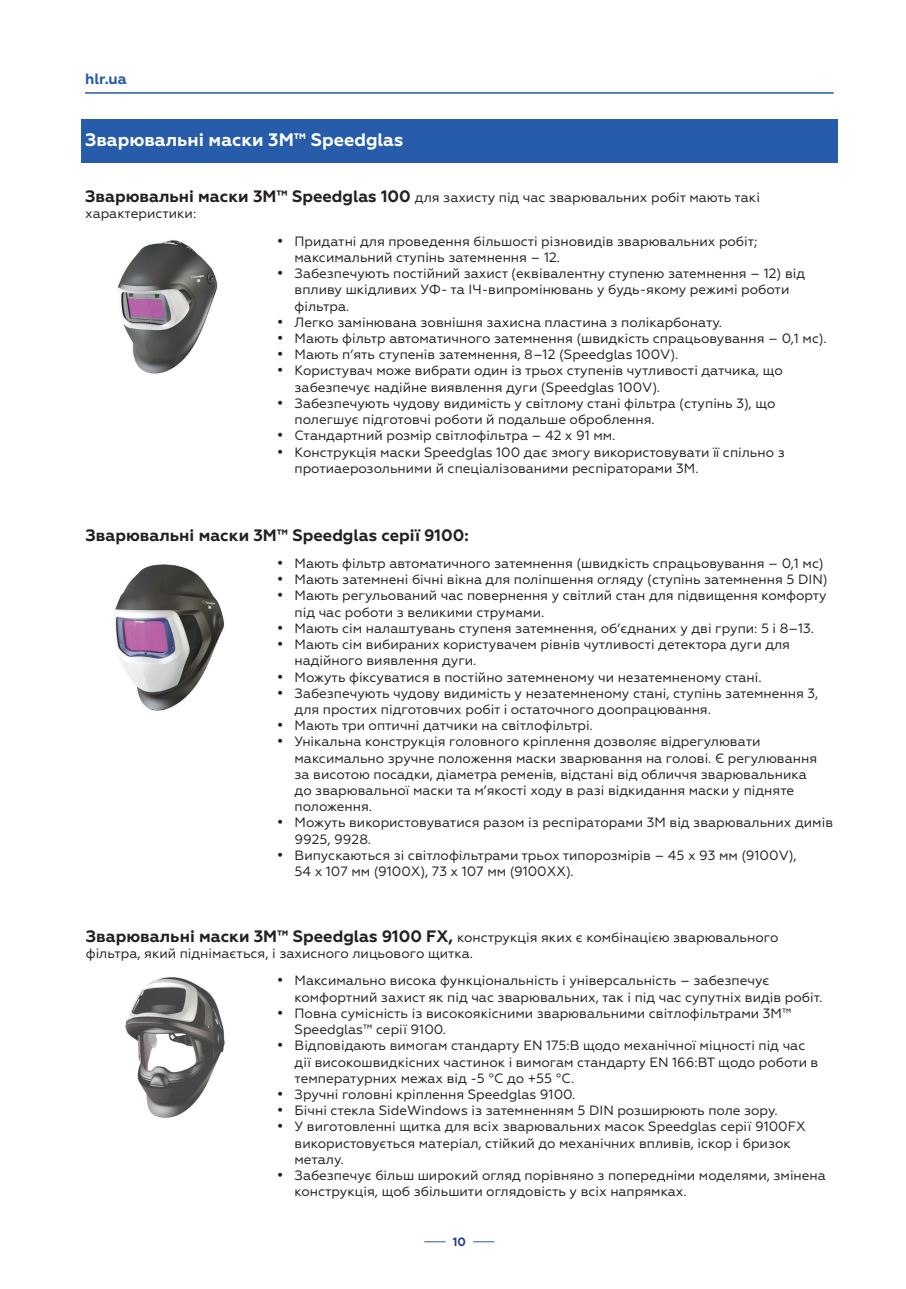
<style>
.page{position:relative;width:906px;height:1289px;background:#fff}
.page>*{position:absolute;margin:0;border:0;box-sizing:border-box;transform-origin:0 0}
.t1{font:700 18px "Geometria";color:#fff}
.t2{font:700 16.5px "Geometria";color:#231f20}
.t3{font:700 15px "Geometria";color:#275caa}
.t4{font:13.5px/16.2px "Geometria";color:#231f20}
.t5{font:700 12px "Geometria";color:#253f8e}
.s1{font-weight:700;font-size:16.5px}
.s2{font-weight:700}
</style>
<div class="page">
<div style="left:81px;top:119px;width:756px;height:44px;background:#275caa"></div>
<img style="left:118px;top:240px;width:100px;height:134px">
<img style="left:114px;top:564px;width:111px;height:147px">
<img style="left:125px;top:977px;width:100px;height:141px">
<svg style="left:424px;top:1241px;width:21px;height:1px"></svg>
<svg style="left:473px;top:1241px;width:21px;height:1px"></svg>
<hr style="left:85px;top:92px;width:748px;height:2px;background:#275caa">
<p class="t3" style="left:85px;top:69px;width:43px">hlr.ua</p>
<h1 class="t1" style="left:85px;top:129px;width:320px">Зварювальні маски 3M™ Speedglas</h1>
<p class="t4" style="left:85px;top:189px;width:676px"><span class="s1">Зварювальні маски 3M™ Speedglas 100</span> для захисту під час зварювальних робіт мають такі характеристики:</p>
<p class="t4" style="left:294px;top:233px;width:464px;text-indent:-17px"><span class="s2">•</span> Придатні для проведення більшості різновидів зварювальних робіт; максимальний ступінь затемнення – 12.</p>
<p class="t4" style="left:294px;top:265px;width:512px;text-indent:-17px"><span class="s2">•</span> Забезпечують постійний захист (еквівалентну ступеню затемнення – 12) від впливу шкідливих УФ- та ІЧ-випромінювань у будь-якому режимі роботи фільтра.</p>
<p class="t4" style="left:277px;top:314px;width:446px"><span class="s2">•</span> Легко замінювана зовнішня захисна пластина з полікарбонату.</p>
<p class="t4" style="left:277px;top:330px;width:550px"><span class="s2">•</span> Мають фільтр автоматичного затемнення (швидкість спрацьовування – 0,1 мс).</p>
<p class="t4" style="left:277px;top:346px;width:402px"><span class="s2">•</span> Мають п’ять ступенів затемнення, 8–12 (Speedglas 100V).</p>
<p class="t4" style="left:294px;top:363px;width:490px;text-indent:-17px"><span class="s2">•</span> Користувач може вибрати один із трьох ступенів чутливості датчика, що забезпечує надійне виявлення дуги (Speedglas 100V).</p>
<p class="t4" style="left:294px;top:395px;width:482px;text-indent:-17px"><span class="s2">•</span> Забезпечують чудову видимість у світлому стані фільтра (ступінь 3), що полегшує підготовчі роботи й подальше оброблення.</p>
<p class="t4" style="left:277px;top:427px;width:339px"><span class="s2">•</span> Стандартний розмір світлофільтра – 42 х 91 мм.</p>
<p class="t4" style="left:294px;top:444px;width:492px;text-indent:-17px"><span class="s2">•</span> Конструкція маски Speedglas 100 дає змогу використовувати її спільно з протиаерозольними й спеціалізованими респіраторами 3М.</p>
<p class="t2" style="left:85px;top:525px;width:385px">Зварювальні маски 3M™ Speedglas серії 9100:</p>
<p class="t4" style="left:277px;top:555px;width:548px"><span class="s2">•</span> Мають фільтр автоматичного затемнення (швидкість спрацьовування – 0,1 мс)</p>
<p class="t4" style="left:277px;top:571px;width:552px"><span class="s2">•</span> Мають затемнені бічні вікна для поліпшення огляду (ступінь затемнення 5 DIN)</p>
<p class="t4" style="left:294px;top:587px;width:534px;text-indent:-17px"><span class="s2">•</span> Мають регульований час повернення у світлий стан для підвищення комфорту під час роботи з великими струмами.</p>
<p class="t4" style="left:277px;top:620px;width:538px"><span class="s2">•</span> Мають сім налаштувань ступеня затемнення, об’єднаних у дві групи: 5 і 8–13.</p>
<p class="t4" style="left:294px;top:636px;width:497px;text-indent:-17px"><span class="s2">•</span> Мають сім вибираних користувачем рівнів чутливості детектора дуги для надійного виявлення дуги.</p>
<p class="t4" style="left:277px;top:668px;width:485px"><span class="s2">•</span> Можуть фіксуватися в постійно затемненому чи незатемненому стані.</p>
<p class="t4" style="left:294px;top:685px;width:525px;text-indent:-17px"><span class="s2">•</span> Забезпечують чудову видимість у незатемненому стані, ступінь затемнення 3, для простих підготовчих робіт і остаточного доопрацювання.</p>
<p class="t4" style="left:277px;top:717px;width:317px"><span class="s2">•</span> Мають три оптичні датчики на світлофільтрі.</p>
<p class="t4" style="left:294px;top:733px;width:524px;text-indent:-17px"><span class="s2">•</span> Унікальна конструкція головного кріплення дозволяє відрегулювати максимально зручне положення маски зварювання на голові. Є регулювання за висотою посадки, діаметра ременів, відстані від обличчя зварювальника до зварювальної маски та м’якості ходу в разі відкидання маски у підняте положення.</p>
<p class="t4" style="left:294px;top:814px;width:540px;text-indent:-17px"><span class="s2">•</span> Можуть використовуватися разом із респіраторами 3М від зварювальних димів<br>9925, 9928.</p>
<p class="t4" style="left:294px;top:847px;width:503px;text-indent:-17px"><span class="s2">•</span> Випускаються зі світлофільтрами трьох типорозмірів – 45 х 93 мм (9100V),<br>54 х 107 мм (9100Х), 73 х 107 мм (9100ХХ).</p>
<p class="t4" style="left:86px;top:929px;width:694px"><span class="s1">Зварювальні маски 3M™ Speedglas 9100 FX,</span> конструкція яких є комбінацією зварювального фільтра, який піднімається, і захисного лицьового щитка.</p>
<p class="t4" style="left:294px;top:972px;width:529px;text-indent:-17px"><span class="s2">•</span> Максимально висока функціональність і універсальність – забезпечує комфортний захист як під час зварювальних, так і під час супутніх видів робіт.</p>
<p class="t4" style="left:294px;top:1005px;width:498px;text-indent:-17px"><span class="s2">•</span> Повна сумісність із високоякісними зварювальними світлофільтрами 3M™<br>Speedglas™ серії 9100.</p>
<p class="t4" style="left:294px;top:1037px;width:525px;text-indent:-17px"><span class="s2">•</span> Відповідають вимогам стандарту EN 175:B щодо механічної міцності під час дії високошвидкісних частинок і вимогам стандарту EN 166:BT щодо роботи в температурних межах від -5 °С до +55 °C.</p>
<p class="t4" style="left:277px;top:1086px;width:299px"><span class="s2">•</span> Зручні головні кріплення Speedglas 9100.</p>
<p class="t4" style="left:277px;top:1102px;width:501px"><span class="s2">•</span> Бічні стекла SideWindows із затемненням 5 DIN розширюють поле зору.</p>
<p class="t4" style="left:294px;top:1118px;width:513px;text-indent:-17px"><span class="s2">•</span> У виготовленні щитка для всіх зварювальних масок Speedglas серії 9100FX використовується матеріал, стійкий до механічних впливів, іскор і бризок металу.</p>
<p class="t4" style="left:294px;top:1167px;width:533px;text-indent:-17px"><span class="s2">•</span> Забезпечує більш широкий огляд порівняно з попередніми моделями, змінена конструкція, щоб збільшити оглядовість у всіх напрямках.</p>
<p class="t5" style="left:453px;top:1234px;width:15px">10</p>
</div>
